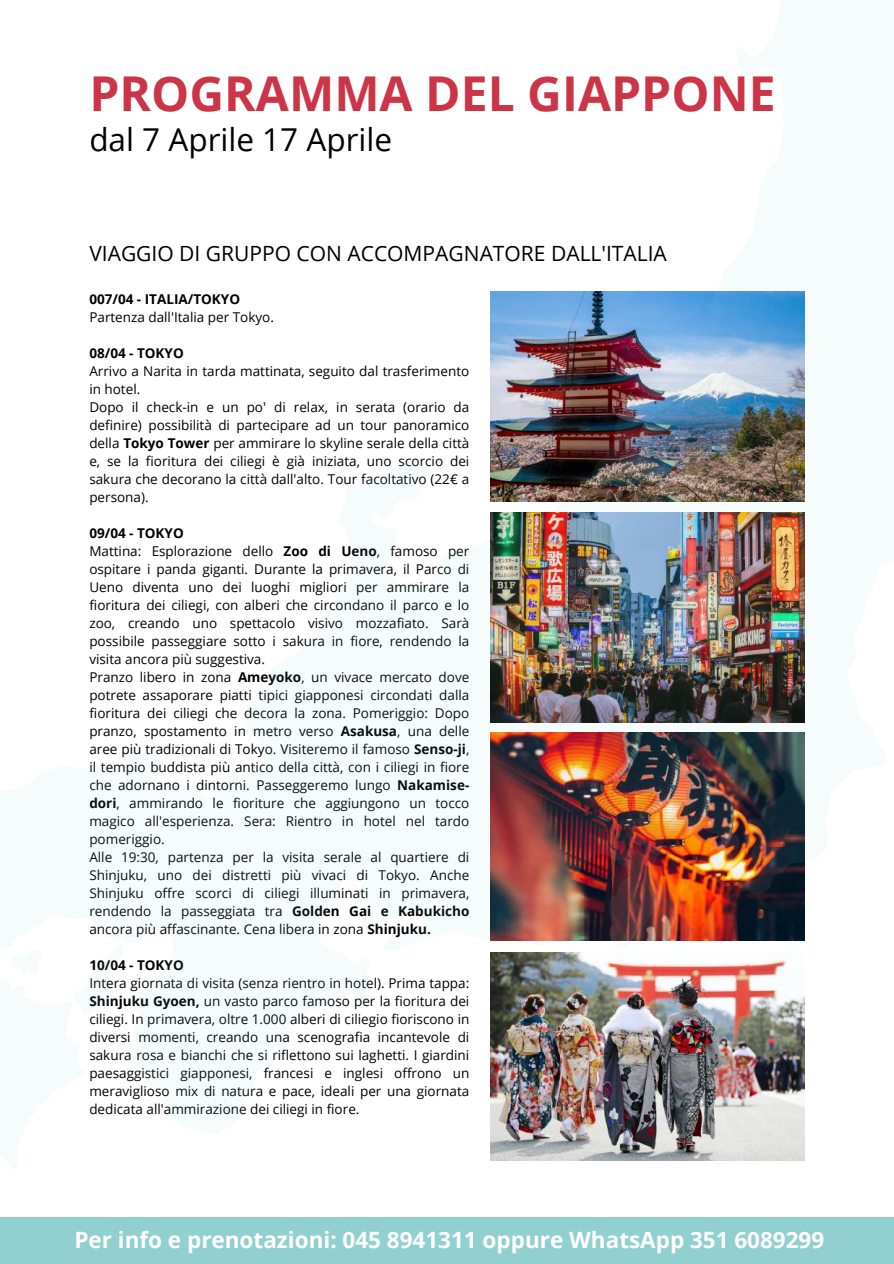
<style>
.page{position:relative;width:894px;height:1264px;background:#fff}
.page>*{position:absolute;margin:0;border:0;box-sizing:border-box;transform-origin:0 0}
.t1{font:700 48px "Open Sans";color:#cb3547}
.t2{font:31.5px "Open Sans";color:#000}
.t3{font:700 22.5px "Open Sans";color:#fff}
.t4{font:21px "Open Sans";color:#000}
.t5{font:13.5px/18px "Open Sans";color:#000}
.t6{font:700 13.5px "Open Sans";color:#000}
.s1{font-weight:700}
</style>
<div class="page">
<img style="left:490px;top:1134px;width:314px;height:26px">
<div style="left:0;top:1216px;width:893px;height:47px;background:#92cfd0"></div>
<img style="left:490px;top:291px;width:315px;height:843px">
<img style="left:536px;top:329px;width:51px;height:88px">
<h1 class="t1" style="left:89px;top:60px;width:687px">PROGRAMMA DEL GIAPPONE</h1>
<h2 class="t2" style="left:89px;top:118px;width:304px">dal 7 Aprile 17 Aprile</h2>
<h3 class="t4" style="left:89px;top:238px;width:579px">VIAGGIO DI GRUPPO CON ACCOMPAGNATORE DALL'ITALIA</h3>
<p class="t6" style="left:89px;top:289px;width:152px">007/04 - ITALIA/TOKYO</p>
<p class="t5" style="left:89px;top:308px;width:186px">Partenza dall'Italia per Tokyo.</p>
<p class="t6" style="left:89px;top:343px;width:96px">08/04 - TOKYO</p>
<p class="t5" style="left:89px;top:362px;width:381px">Arrivo a Narita in tarda mattinata, seguito dal trasferimento in hotel.<br>Dopo il check-in e un po' di relax, in serata (orario da definire) possibilità di partecipare ad un tour panoramico della <span class="s1">Tokyo Tower</span> per ammirare lo skyline serale della città e, se la fioritura dei ciliegi è già iniziata, uno scorcio dei sakura che decorano la città dall'alto. Tour facoltativo (22€ a persona).</p>
<p class="t5" style="left:89px;top:524px;width:381px"><span class="s1">09/04 - TOKYO<br></span>Mattina: Esplorazione dello <span class="s1">Zoo di Ueno</span>, famoso per ospitare i panda giganti. Durante la primavera, il Parco di Ueno diventa uno dei luoghi migliori per ammirare la fioritura dei ciliegi, con alberi che circondano il parco e lo zoo, creando uno spettacolo visivo mozzafiato. Sarà possibile passeggiare sotto i sakura in fiore, rendendo la visita ancora più suggestiva.<br>Pranzo libero in zona <span class="s1">Ameyoko</span>, un vivace mercato dove potrete assaporare piatti tipici giapponesi circondati dalla fioritura dei ciliegi che decora la zona. Pomeriggio: Dopo pranzo, spostamento in metro verso <span class="s1">Asakusa</span>, una delle aree più tradizionali di Tokyo. Visiteremo il famoso <span class="s1">Senso-ji</span>, il tempio buddista più antico della città, con i ciliegi in fiore che adornano i dintorni. Passeggeremo lungo <span class="s1">Nakamise&shy;dori</span>, ammirando le fioriture che aggiungono un tocco magico all'esperienza. Sera: Rientro in hotel nel tardo pomeriggio.<br>Alle 19:30, partenza per la visita serale al quartiere di Shinjuku, uno dei distretti più vivaci di Tokyo. Anche Shinjuku offre scorci di ciliegi illuminati in primavera, rendendo la passeggiata tra <span class="s1">Golden Gai e Kabukicho </span>ancora più affascinante. Cena libera in zona <span class="s1">Shinjuku.</span></p>
<p class="t6" style="left:89px;top:955px;width:96px">10/04 - TOKYO</p>
<p class="t5" style="left:89px;top:974px;width:381px;text-align:justify">Intera giornata di visita (senza rientro in hotel). Prima tappa:<br><span class="s1">Shinjuku Gyoen,</span> un vasto parco famoso per la fioritura dei ciliegi. In primavera, oltre 1.000 alberi di ciliegio fioriscono in diversi momenti, creando una scenografia incantevole di sakura rosa e bianchi che si riflettono sui laghetti. I giardini paesaggistici giapponesi, francesi e inglesi offrono un meraviglioso mix di natura e pace, ideali per una giornata dedicata all'ammirazione dei ciliegi in fiore.</p>
<h3 class="t3" style="left:74px;top:1223px;width:751px">Per info e prenotazioni: 045 8941311 oppure WhatsApp 351 6089299</h3>
</div>
